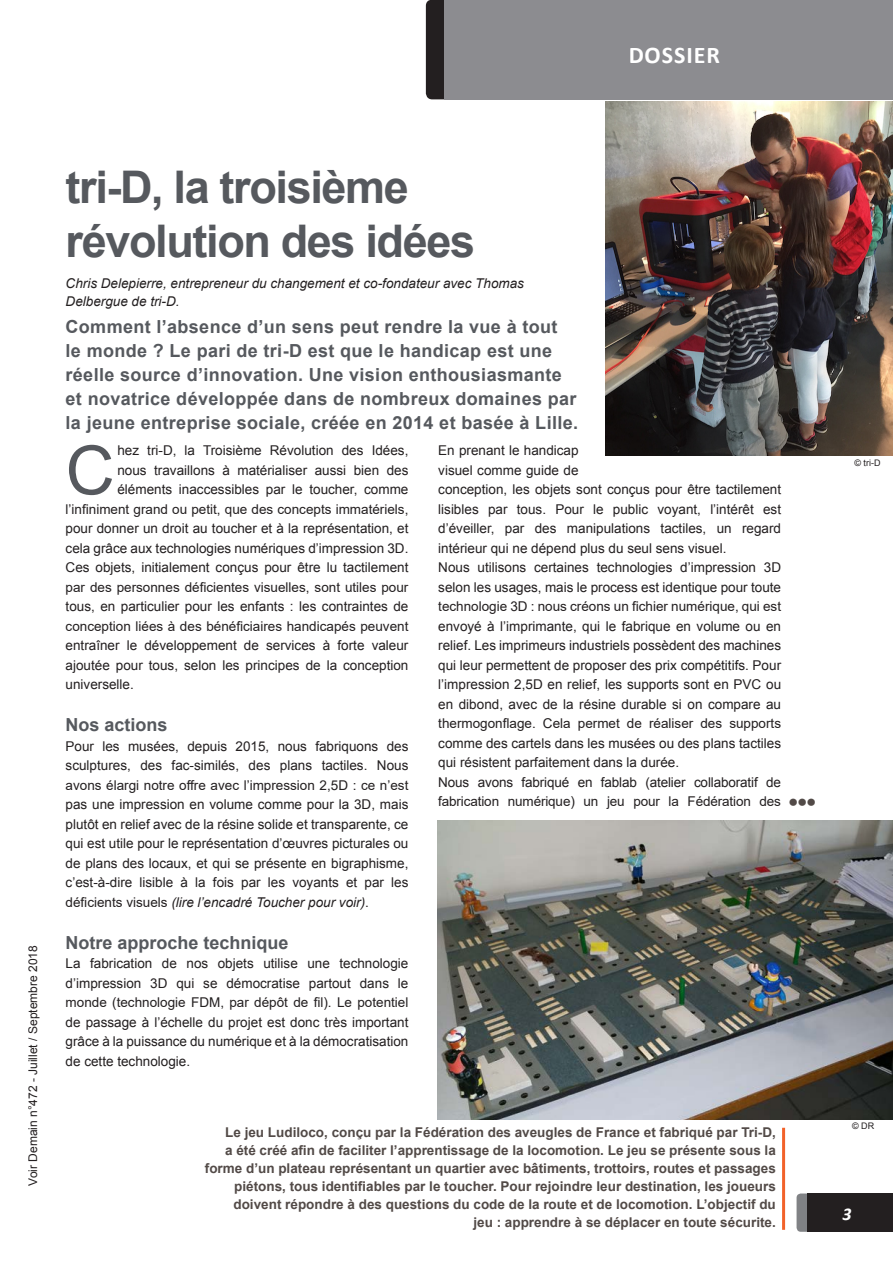
<style>
.page{position:relative;width:893px;height:1263px;background:#fff}
.page>*{position:absolute;margin:0;border:0;box-sizing:border-box;transform-origin:0 0}
.t1{font:67.95px "Arial";color:#56595e}
.t2{font:700 45px/54px "Arial";letter-spacing:-.03em;color:#56595e}
.t3{font:700 25.5px "Arial";color:#524a47}
.t4{font:700 24px "Calibri";letter-spacing:.04em;color:#fff}
.t5{font:700 18px/24px "Arial";letter-spacing:.02em;color:#56595e}
.t6{font:700 18px "Arial";color:#56595e}
.t7{font:italic 700 18px "Calibri";color:#fff}
.t8{font:13.5px/19.5px "Arial";color:#231f20;text-align:justify}
.t9{font:700 13.5px/18px "Arial";color:#524a47;text-align:right}
.t10{font:italic 13.5px/18px "Arial";color:#231f20}
.t11{font:12px "Arial";color:#231f20}
.t12{font:9px "Arial";color:#231f20}
.s1{font-style:italic}
</style>
<div class="page">
<svg style="left:796px;top:1193px;width:97px;height:39px"></svg>
<div style="left:808px;top:1193px;width:85px;height:38px;background:#231f20"></div>
<img style="left:437px;top:821px;width:456px;height:298px">
<img style="left:605px;top:102px;width:288px;height:354px">
<hr style="left:782px;top:1128px;width:3px;height:102px;background:#f2622a">
<div style="left:426px;top:0;width:467px;height:99px;background:#231f20"></div>
<div style="left:444px;top:0;width:448px;height:100px;background:#8c8c90"></div>
<h3 class="t4" style="left:629px;top:45px;width:93px">DOSSIER</h3>
<p class="t11" style="left:26px;top:1186px;width:242px;rotate:-90deg">Voir Demain n°472 - Juillet / Septembre 2018</p>
<h2 class="t2" style="left:66px;top:160px;width:411px">tri-D, la troisième révolution des idées</h2>
<p class="t10" style="left:66px;top:274px;width:460px">Chris Delepierre, entrepreneur du changement et co-fondateur avec Thomas<br>Delbergue de tri-D.</p>
<p class="t5" style="left:66px;top:315px;width:514px">Comment l’absence d’un sens peut rendre la vue à tout<br>le monde ? Le pari de tri-D est que le handicap est une réelle source d’innovation. Une vision enthousiasmante et novatrice développée dans de nombreux domaines par la jeune entreprise sociale, créée en 2014 et basée à Lille.</p>
<h1 class="t1" style="left:66px;top:433px;width:51px">C</h1>
<p class="t8" style="left:117px;top:441px;width:293px">hez tri-D, la Troisième Révolution des Idées,</p>
<p class="t8" style="left:117px;top:460px;width:293px">nous travaillons à matérialiser aussi bien des</p>
<p class="t8" style="left:117px;top:480px;width:293px">éléments inaccessibles par le toucher, comme</p>
<p class="t8" style="left:66px;top:499px;width:344px">l’infiniment grand ou petit, que des concepts immatériels,</p>
<p class="t8" style="left:66px;top:519px;width:344px">pour donner un droit au toucher et à la représentation, et</p>
<p class="t8" style="left:66px;top:538px;width:344px">cela grâce aux technologies numériques d’impression 3D.</p>
<p class="t8" style="left:66px;top:558px;width:344px">Ces objets, initialement conçus pour être lu tactilement</p>
<p class="t8" style="left:66px;top:577px;width:344px">par des personnes déficientes visuelles, sont utiles pour</p>
<p class="t8" style="left:66px;top:597px;width:344px">tous, en particulier pour les enfants : les contraintes de</p>
<p class="t8" style="left:66px;top:616px;width:344px">conception liées à des bénéficiaires handicapés peuvent</p>
<p class="t8" style="left:66px;top:636px;width:344px">entraîner le développement de services à forte valeur</p>
<p class="t8" style="left:66px;top:655px;width:344px">ajoutée pour tous, selon les principes de la conception</p>
<p class="t8" style="left:66px;top:675px;width:70px">universelle.</p>
<h3 class="t6" style="left:66px;top:715px;width:104px">Nos actions</h3>
<p class="t8" style="left:66px;top:736px;width:344px">Pour les musées, depuis 2015, nous fabriquons des sculptures, des fac-similés, des plans tactiles. Nous avons élargi notre offre avec l’impression 2,5D : ce n’est pas une impression en volume comme pour la 3D, mais plutôt en relief avec de la résine solide et transparente, ce qui est utile pour le représentation d’œuvres picturales ou de plans des locaux, et qui se présente en bigraphisme, c’est-à-dire lisible à la fois par les voyants et par les déficients visuels <span class="s1">(lire l’encadré Toucher pour voir)</span>.</p>
<h3 class="t6" style="left:66px;top:932px;width:225px">Notre approche technique</h3>
<p class="t8" style="left:66px;top:954px;width:344px">La fabrication de nos objets utilise une technologie d’impression 3D qui se démocratise partout dans le monde (technologie FDM, par dépôt de fil). Le potentiel de passage à l’échelle du projet est donc très important grâce à la puissance du numérique et à la démocratisation de cette technologie.</p>
<p class="t8" style="left:438px;top:441px;width:344px;text-align:left">En prenant le handicap<br>visuel comme guide de<br>conception, les objets sont conçus pour être tactilement lisibles par tous. Pour le public voyant, l’intérêt est d’éveiller, par des manipulations tactiles, un regard intérieur qui ne dépend plus du seul sens visuel.<br>Nous utilisons certaines technologies d’impression 3D selon les usages, mais le process est identique pour toute technologie 3D : nous créons un fichier numérique, qui est envoyé à l’imprimante, qui le fabrique en volume ou en relief. Les imprimeurs industriels possèdent des machines qui leur permettent de proposer des prix compétitifs. Pour l’impression 2,5D en relief, les supports sont en PVC ou en dibond, avec de la résine durable si on compare au thermogonflage. Cela permet de réaliser des supports comme des cartels dans les musées ou des plans tactiles qui résistent parfaitement dans la durée.<br>Nous avons fabriqué en fablab (atelier collaboratif de fabrication numérique) un jeu pour la Fédération des</p>
<h3 class="t3" style="left:789px;top:788px;width:28px">•••</h3>
<p class="t9" style="left:205px;top:1123px;width:572px">Le jeu Ludiloco, conçu par la Fédération des aveugles de France et fabriqué par Tri-D,<br>a été créé afin de faciliter l’apprentissage de la locomotion. Le jeu se présente sous la forme d’un plateau représentant un quartier avec bâtiments, trottoirs, routes et passages piétons, tous identifiables par le toucher. Pour rejoindre leur destination, les joueurs doivent répondre à des questions du code de la route et de locomotion. L’objectif du<br>jeu : apprendre à se déplacer en toute sécurite.</p>
<p class="t12" style="left:854px;top:458px;width:28px">© tri-D</p>
<p class="t12" style="left:852px;top:1120px;width:24px">© DR</p>
<h3 class="t7" style="left:842px;top:1206px;width:11px">3</h3>
</div>
